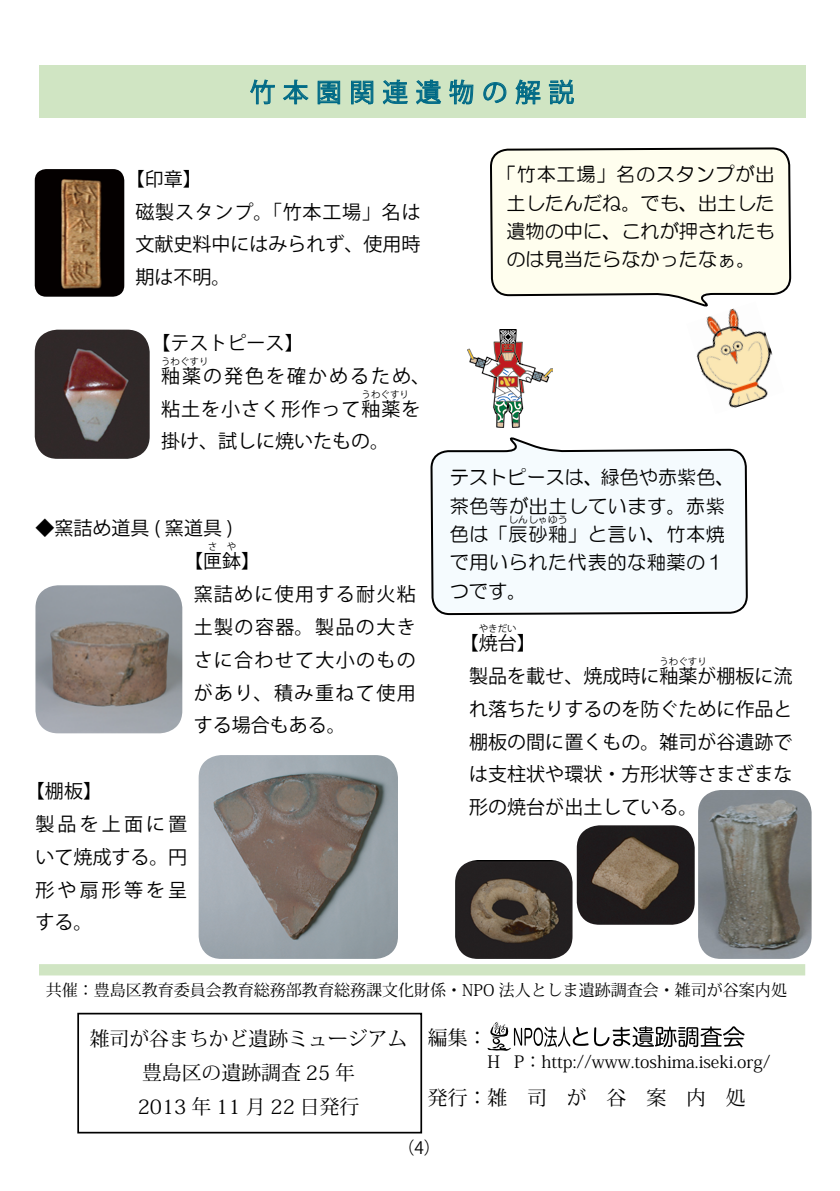
<style>
.page{position:relative;width:840px;height:1191px;background:#fff}
.page>*{position:absolute;margin:0;border:0;box-sizing:border-box;transform-origin:0 0}
.t1{font:25.6px "Koz Go Pr 6 N";letter-spacing:.3em;color:#006a86}
.t2{font:19.8px/34px "Koz Min Std";color:#000;text-align:center}
.t3{font:19.8px "Koz Min Std";letter-spacing:1em;color:#000}
.t4{font:19.2px/28.4px "HG Maru Gothic MPRO";letter-spacing:.03em;color:#000}
.t5{font:19.2px/28.4px "HG Maru Gothic MPRO";color:#000;text-align:center}
.t6{font:19px/32.8px "Koz Go Pro";color:#000}
.t7{font:19px/32.8px "Koz Go Pro";letter-spacing:.165em;color:#000}
.t8{font:19px/32.8px "Koz Go Pro";letter-spacing:.105em;color:#000}
.t9{font:19px "Koz Go Pro";letter-spacing:.055em;color:#000}
.t10{font:17px "Koz Min Std";color:#000}
.t11{font:17px "Koz Go Pr 6 N";color:#000}
.t12{font:16px "Koz Min Std";color:#000}
.t13{font:9.6px "Koz Go Pro";color:#000}
.t14{font:9.6px "HG Maru Gothic MPRO";color:#000}
</style>
<div class="page">
<div style="left:39px;top:66px;width:765px;height:52px;background:#d0e5c3"></div>
<div style="left:39px;top:964px;width:765px;height:11px;background:#d0e5c3"></div>
<div style="left:77px;top:1012px;width:345px;height:121px;border:2px solid #000"></div>
<svg style="left:487px;top:1021px;width:257px;height:30px"></svg>
<img style="left:455px;top:860px;width:117px;height:99px">
<img style="left:698px;top:790px;width:113px;height:169px">
<img style="left:576px;top:825px;width:118px;height:99px">
<img style="left:35px;top:169px;width:89px;height:128px">
<img style="left:35px;top:585px;width:147px;height:148px">
<img style="left:198px;top:755px;width:200px;height:204px">
<img style="left:35px;top:330px;width:115px;height:129px">
<img style="left:467px;top:348px;width:23px;height:29px">
<svg style="left:490px;top:148px;width:299px;height:280px"></svg>
<svg style="left:431px;top:437px;width:317px;height:178px"></svg>
<svg style="left:250px;top:79px;width:25px;height:25px"></svg>
<svg style="left:283px;top:79px;width:26px;height:25px"></svg>
<svg style="left:317px;top:81px;width:23px;height:23px"></svg>
<svg style="left:351px;top:80px;width:22px;height:24px"></svg>
<svg style="left:382px;top:79px;width:26px;height:26px"></svg>
<svg style="left:416px;top:79px;width:25px;height:26px"></svg>
<svg style="left:448px;top:65px;width:25px;height:40px"></svg>
<svg style="left:483px;top:82px;width:23px;height:21px"></svg>
<svg style="left:514px;top:65px;width:26px;height:40px"></svg>
<svg style="left:548px;top:79px;width:26px;height:26px"></svg>
<h1 class="t1" style="left:249px;top:78px;width:325px">竹本園関連遺物の解説</h1>
<p class="t6" style="left:135px;top:163px;width:287px;text-indent:-9px">【印章【<br>磁製スタンプ。「竹本工場」名は文献史料中にはみられず、使用時期は不明。</p>
<p class="t8" style="left:161px;top:327px;width:270px;text-indent:-10px">【テストピース【<br>釉薬の発色を確かめるため、</p>
<p class="t13" style="left:161px;top:355px;width:49px">うわぐすり</p>
<p class="t9" style="left:161px;top:396px;width:261px">粘土を小さく形作って釉薬を</p>
<p class="t13" style="left:361px;top:388px;width:49px">うわぐすり</p>
<p class="t6" style="left:161px;top:425px;width:230px">掛け、試しに焼いたもの。</p>
<p class="t6" style="left:184px;top:512px;width:78px;text-indent:-149px">◆窯詰め道具 ( 窯道具 (<br>【匣鉢【</p>
<p class="t13" style="left:208px;top:540px;width:30px">さ や</p>
<p class="t6" style="left:193px;top:578px;width:223px;text-align:justify">窯詰めに使用する耐火粘土製の容器。製品の大きさに合わせて大小のものがあり、積み重ねて使用する場合もある。</p>
<p class="t7" style="left:35px;top:775px;width:153px;text-indent:-10px">【棚板【<br>製品を上面に置いて焼成する。円形や扇形等を呈する。</p>
<p class="t5" style="left:496px;top:160px;width:279px">「竹本工場」名のスタンプが出土したんだね。でも、出土した遺物の中に、これが押されたものは見当たらなかったなぁ。</p>
<p class="t4" style="left:449px;top:463px;width:286px">テストピースは、緑色や赤紫色、茶色等が出土しています。赤紫色は「辰砂釉」と言い、竹本焼</p>
<p class="t14" style="left:508px;top:515px;width:60px">しんしゃゆう</p>
<p class="t4" style="left:449px;top:548px;width:276px">で用いられた代表的な釉薬の１つです。</p>
<p class="t13" style="left:478px;top:622px;width:40px">やきだい</p>
<p class="t6" style="left:469px;top:660px;width:325px">製品を載せ、焼成時に釉薬が棚板に流</p>
<p class="t6" style="left:459px;top:627px;width:77px">【焼台【</p>
<p class="t13" style="left:659px;top:655px;width:49px">うわぐすり</p>
<p class="t6" style="left:469px;top:693px;width:324px;text-align:justify">れ落ちたりするのを防ぐために作品と棚板の間に置くもの。雑司が谷遺跡では支柱状や環状・方形状等さまざまな形の焼台が出土している。</p>
<p class="t12" style="left:46px;top:980px;width:742px">共催：豊島区教育委員会教育総務部教育総務課文化財係・NPO 法人としま遺跡調査会・雑司が谷案内処</p>
<p class="t2" style="left:90px;top:1022px;width:319px">雑司が谷まちかど遺跡ミュージアム豊島区の遺跡調査 25 年<br>2013 年 11 月 22 日発行</p>
<p class="t2" style="left:427px;top:1021px;width:61px">編集：</p>
<p class="t10" style="left:487px;top:1051px;width:284px">H P：http://www.toshima.iseki.org/</p>
<p class="t3" style="left:427px;top:1085px;width:319px">発行：雑司が谷案内処</p>
<p class="t11" style="left:397px;top:1138px;width:45px">) (4</p>
</div>
